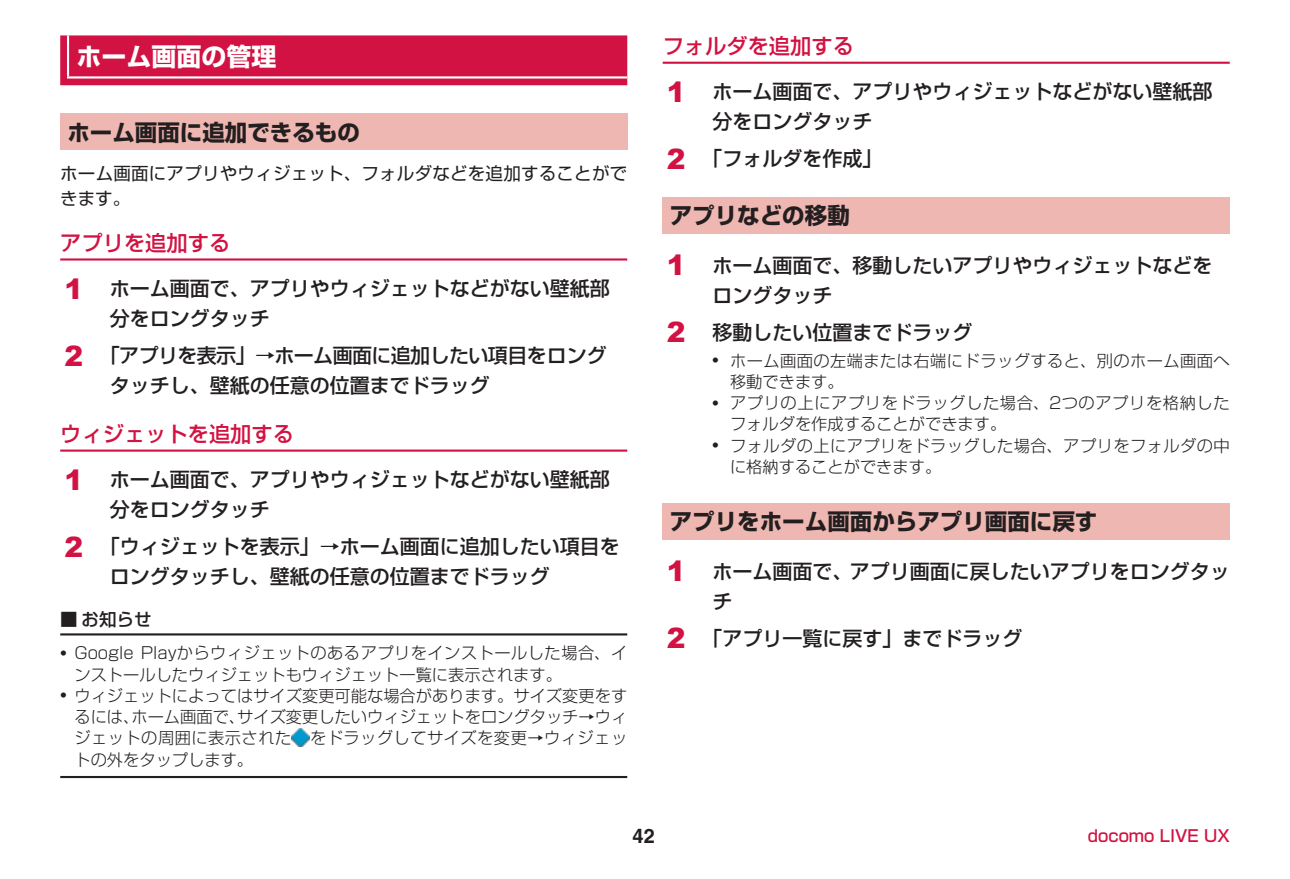
<style>
.page{position:relative;width:1290px;height:879px;background:#fff}
.page>*{position:absolute;margin:0;border:0;box-sizing:border-box;transform-origin:0 0}
.t1{font:25px "Shin Go Pro Bold 90 msp RKSJ H";color:#fff}
.t2{font:22.5px "Shin Go Pro Bold 90 msp RKSJ H";color:#231f20}
.t3{font:21.25px "Shin Go Pro Medium 90 msp RKSJ H";color:#d21242}
.t4{font:20px/30px "Shin Go Pro Medium 90 msp RKSJ H";color:#231f20}
.t5{font:700 20px "Helvetica";color:#231f20}
.t6{font:17.5px/25px "Shin Go Pro Regular 90 msp RKSJ H";letter-spacing:.015em;color:#231f20}
.t7{font:17.5px "Shin Go Pro Medium 90 msp RKSJ H";color:#231f20}
.t8{font:16.25px "Shin Go Pro Light 90 msp RKSJ H";color:#231f20}
.t9{font:16.25px "Shin Go Pro Light 90 msp RKSJ H";letter-spacing:.03em;color:#231f20}
.t10{font:16.25px "Shin Go Pro Light 90 msp RKSJ H";letter-spacing:.025em;color:#231f20}
.t11{font:16.25px "Shin Go Pro Light 90 msp RKSJ H";letter-spacing:.04em;color:#231f20}
.t12{font:16.25px "Shin Go Pro Medium 90 msp RKSJ H";color:#d21242}
.s1{font-family:"Arial";font-weight:900;font-size:28px;color:#d21242}
.s2{font-family:"Shin Go Pro Ultra 90 msp RKSJ H";font-size:22.75px}
</style>
<div class="page">
<hr style="left:60px;top:258px;width:567px;height:2px;background:#d21242">
<hr style="left:60px;top:449px;width:567px;height:3px;background:#d21242">
<hr style="left:60px;top:633px;width:567px;height:2px;background:#231f20">
<hr style="left:60px;top:776px;width:567px;height:2px;background:#231f20">
<div style="left:60px;top:35px;width:567px;height:50px;background:#d21242"></div>
<hr style="left:67px;top:35px;width:2px;height:41px;background:#fff">
<hr style="left:67px;top:76px;width:560px;height:3px;background:#fff">
<div style="left:60px;top:114px;width:567px;height:36px;background:#efb7b1"></div>
<img style="left:292px;top:729px;width:17px;height:17px">
<hr style="left:663px;top:62px;width:567px;height:2px;background:#d21242">
<div style="left:663px;top:197px;width:567px;height:37px;background:#efb7b1"></div>
<div style="left:663px;top:503px;width:567px;height:37px;background:#efb7b1"></div>
<p class="t1" style="left:77px;top:47px;width:201px">ホーム画面の管理</p>
<p class="t2" style="left:67px;top:124px;width:294px">ホーム画面に追加できるもの</p>
<p class="t6" style="left:60px;top:163px;width:568px">ホーム画面にアプリやウィジェット、フォルダなどを追加することができます。</p>
<p class="t3" style="left:60px;top:235px;width:171px">アプリ を追加する</p>
<p class="t4" style="left:110px;top:276px;width:501px;text-indent:-45px"><span class="s1">1</span> ホーム画面で、アプリやウィジェットなどがない壁紙部分をロングタッチ</p>
<p class="t4" style="left:110px;top:343px;width:498px;text-indent:-45px"><span class="s1">2</span> 「アプリを表示」→ホーム画面に追加したい項目をロングタッチし、壁紙の任意の位置までドラッグ</p>
<p class="t3" style="left:60px;top:426px;width:235px">ウィジェットを追加する</p>
<p class="t4" style="left:110px;top:467px;width:501px;text-indent:-45px"><span class="s1">1</span> ホーム画面で、アプリやウィジェットなどがない壁紙部分をロングタッチ</p>
<p class="t4" style="left:110px;top:534px;width:511px;text-indent:-45px"><span class="s1">2</span> 「ウィジェットを表示」→ホーム画面に追加したい項目をロングタッチし、壁紙の任意の位置までドラッグ</p>
<p class="t7" style="left:60px;top:613px;width:93px">■ お知らせ</p>
<p class="t9" style="left:60px;top:647px;width:568px"><span class="s2">·</span> Google Playからウィジェットのあるアプリをインストールした場合、イ</p>
<p class="t8" style="left:74px;top:668px;width:489px">ンストールしたウィジェットもウィジェット一覧に表示されます。</p>
<p class="t8" style="left:60px;top:689px;width:568px"><span class="s2">·</span> ウィジェットによってはサイズ変更可能な場合があります。サイズ変更をす</p>
<p class="t8" style="left:74px;top:711px;width:554px">るには、ホーム画面で、サイズ変更したいウィジェットをロングタッチ→ウィ</p>
<p class="t9" style="left:74px;top:732px;width:554px">ジェットの周囲に表示された をドラッグしてサイズを変更→ウィジェッ</p>
<p class="t8" style="left:74px;top:753px;width:180px">トの外をタップします。</p>
<p class="t3" style="left:663px;top:38px;width:193px">フォルダを追加する</p>
<p class="t4" style="left:712px;top:79px;width:501px;text-indent:-45px"><span class="s1">1</span> ホーム画面で、アプリやウィジェットなどがない壁紙部分をロングタッチ</p>
<p class="t4" style="left:667px;top:147px;width:217px"><span class="s1">2</span> 「フォルダを作成」</p>
<p class="t2" style="left:670px;top:207px;width:181px">アプリなどの移動</p>
<p class="t4" style="left:712px;top:253px;width:501px;text-indent:-45px"><span class="s1">1</span> ホーム画面で、移動したいアプリやウィジェットなどをロングタッチ</p>
<p class="t4" style="left:667px;top:320px;width:307px"><span class="s1">2</span> 移動したい位置までドラッグ</p>
<p class="t10" style="left:712px;top:354px;width:519px"><span class="s2">·</span> ホーム画面の左端または右端にドラッグすると、別のホーム画面へ</p>
<p class="t8" style="left:730px;top:375px;width:115px">移動できます。</p>
<p class="t11" style="left:712px;top:397px;width:519px"><span class="s2">·</span> アプリの上にアプリをドラッグした場合、2つのアプリを格納した</p>
<p class="t8" style="left:730px;top:418px;width:278px">フォルダを作成することができます。</p>
<p class="t10" style="left:712px;top:439px;width:519px"><span class="s2">·</span> フォルダの上にアプリをドラッグした場合、アプリをフォルダの中</p>
<p class="t8" style="left:730px;top:460px;width:213px">に格納することができます。</p>
<p class="t2" style="left:670px;top:513px;width:429px">アプリをホーム画面からアプリ画面に戻す</p>
<p class="t4" style="left:712px;top:559px;width:519px;text-indent:-45px"><span class="s1">1</span> ホーム画面で、アプリ画面に戻したいアプリをロングタッチ</p>
<p class="t4" style="left:667px;top:626px;width:357px"><span class="s1">2</span> 「アプリ一覧に戻す」までドラッグ</p>
<p class="t5" style="left:632px;top:828px;width:24px">42</p>
<p class="t12" style="left:1088px;top:829px;width:143px">docomo LIVE UX</p>
</div>
